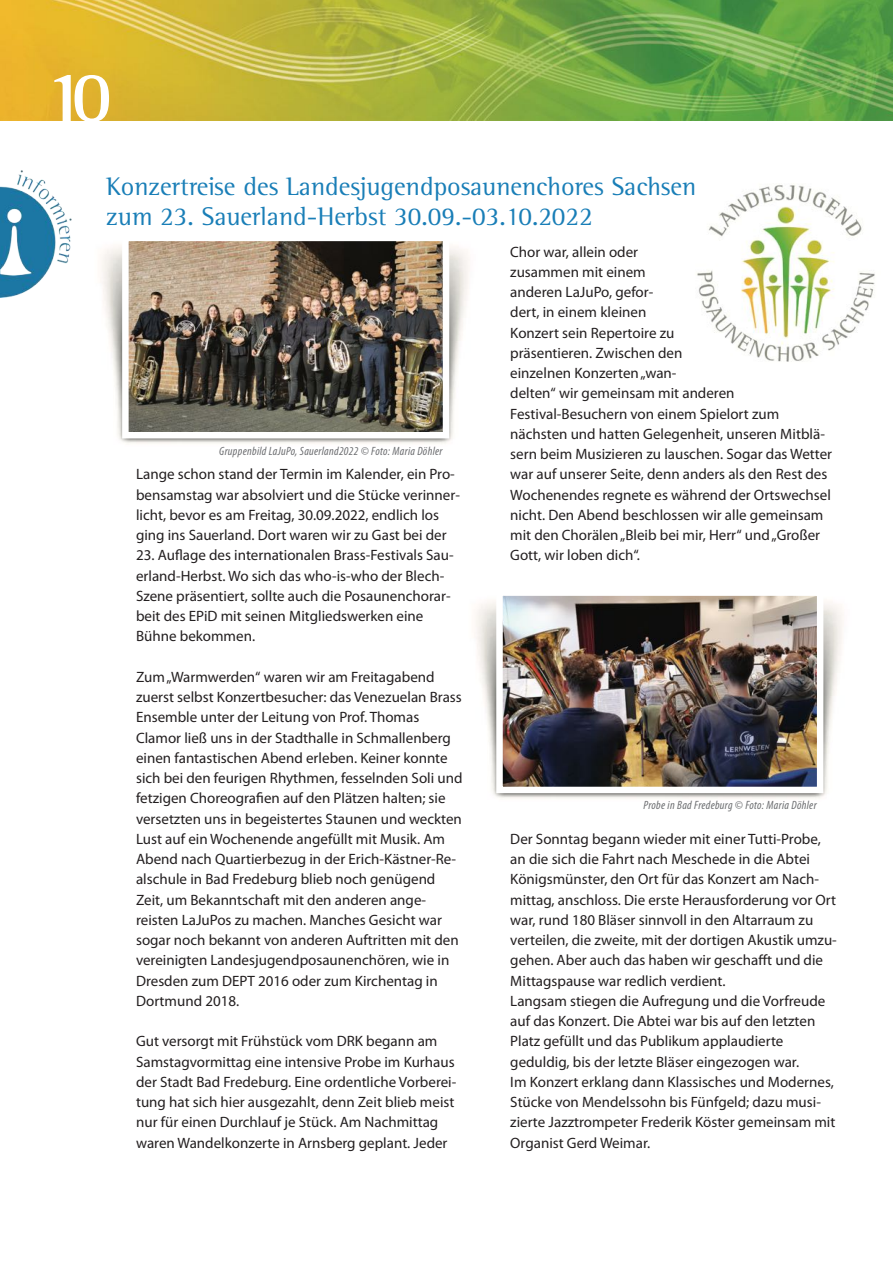
<style>
.page{position:relative;width:893px;height:1263px;background:#fff}
.page>*{position:absolute;margin:0;border:0;box-sizing:border-box;transform-origin:0 0}
.t1{font:700 73.5px "Rotis Semi Serif";color:#fff}
.t2{font:26.25px/30px "Rotis Semi Serif";color:#197eb7}
.t3{font:15px/20.2px "Myriad Pro";color:#231f20}
.t4{font:italic condensed 12px "Myriad Pro";letter-spacing:.025em;color:#6c6d70}
</style>
<div class="page">
<img style="left:0;top:170px;width:72px;height:127px">
<img style="left:0;top:0;width:893px;height:120px">
<img style="left:697px;top:185px;width:178px;height:177px">
<img style="left:101px;top:246px;width:368px;height:198px">
<img style="left:129px;top:242px;width:313px;height:189px">
<div style="left:122px;top:235px;width:327px;height:203px;border:6px solid #fff"></div>
<img style="left:475px;top:601px;width:368px;height:198px">
<img style="left:503px;top:596px;width:313px;height:190px">
<div style="left:496px;top:589px;width:327px;height:204px;border:6px solid #fff"></div>
<h1 class="t1" style="left:44px;top:52px;width:69px">10</h1>
<h2 class="t2" style="left:106px;top:171px;width:591px">Konzertreise des Landesjugendposaunenchores Sachsen zum 23. Sauerland-Herbst 30.09.-03.10.2022</h2>
<p class="t4" style="left:219px;top:446px;width:225px">Gruppenbild LaJuPo, Sauerland2022 © Foto: Maria Döhler</p>
<p class="t3" style="left:136px;top:465px;width:325px">Lange schon stand der Termin im Kalender, ein Pro&shy;bensamstag war absolviert und die Stücke verinner&shy;licht, bevor es am Freitag, 30.09.2022, endlich los ging ins Sauerland. Dort waren wir zu Gast bei der</p>
<p class="t3" style="left:136px;top:546px;width:319px">23. Auflage des internationalen Brass-Festivals Sau&shy;erland-Herbst. Wo sich das who-is-who der Blech-Szene präsentiert, sollte auch die Posaunenchorar&shy;beit des EPiD mit seinen Mitgliedswerken eine Bühne bekommen.</p>
<p class="t3" style="left:136px;top:668px;width:328px">Zum„Warmwerden“ waren wir am Freitagabend zuerst selbst Konzertbesucher: das Venezuelan Brass Ensemble unter der Leitung von Prof. Thomas Clamor ließ uns in der Stadthalle in Schmallenberg einen fantastischen Abend erleben. Keiner konnte sich bei den feurigen Rhythmen, fesselnden Soli und fetzigen Choreografien auf den Plätzen halten; sie versetzten uns in begeistertes Staunen und weckten Lust auf ein Wochenende angefüllt mit Musik. Am Abend nach Quartierbezug in der Erich-Kästner-Re&shy;alschule in Bad Fredeburg blieb noch genügend Zeit, um Bekanntschaft mit den anderen ange&shy;reisten LaJuPos zu machen. Manches Gesicht war sogar noch bekannt von anderen Auftritten mit den vereinigten Landesjugendposaunenchören, wie in Dresden zum DEPT 2016 oder zum Kirchentag in Dortmund 2018.</p>
<p class="t3" style="left:136px;top:1032px;width:322px">Gut versorgt mit Frühstück vom DRK begann am Samstagvormittag eine intensive Probe im Kurhaus der Stadt Bad Fredeburg. Eine ordentliche Vorberei&shy;tung hat sich hier ausgezahlt, denn Zeit blieb meist nur für einen Durchlauf je Stück. Am Nachmittag waren Wandelkonzerte in Arnsberg geplant. Jeder</p>
<p class="t3" style="left:510px;top:243px;width:323px">Chor war, allein oder<br>zusammen mit einem<br>anderen LaJuPo, gefor-<br>dert, in einem kleinen<br>Konzert sein Repertoire zu<br>präsentieren. Zwischen den<br>einzelnen Konzerten„wan-<br>delten“ wir gemeinsam mit anderen Festival-Besuchern von einem Spielort zum nächsten und hatten Gelegenheit, unseren Mitblä&shy;sern beim Musizieren zu lauschen. Sogar das Wetter war auf unserer Seite, denn anders als den Rest des Wochenendes regnete es während der Ortswechsel nicht. Den Abend beschlossen wir alle gemeinsam mit den Chorälen„Bleib bei mir, Herr“ und„Großer Gott, wir loben dich“.</p>
<p class="t4" style="left:644px;top:800px;width:175px">Probe in Bad Fredeburg © Foto: Maria Döhler</p>
<p class="t3" style="left:510px;top:830px;width:328px">Der Sonntag begann wieder mit einer Tutti-Probe, an die sich die Fahrt nach Meschede in die Abtei Königsmünster, den Ort für das Konzert am Nach&shy;mittag, anschloss. Die erste Herausforderung vor Ort war, rund 180 Bläser sinnvoll in den Altarraum zu verteilen, die zweite, mit der dortigen Akustik umzu&shy;gehen. Aber auch das haben wir geschafft und die Mittagspause war redlich verdient.<br>Langsam stiegen die Aufregung und die Vorfreude auf das Konzert. Die Abtei war bis auf den letzten Platz gefüllt und das Publikum applaudierte geduldig, bis der letzte Bläser eingezogen war.<br>Im Konzert erklang dann Klassisches und Modernes, Stücke von Mendelssohn bis Fünfgeld; dazu musi&shy;zierte Jazztrompeter Frederik Köster gemeinsam mit Organist Gerd Weimar.</p>
</div>
